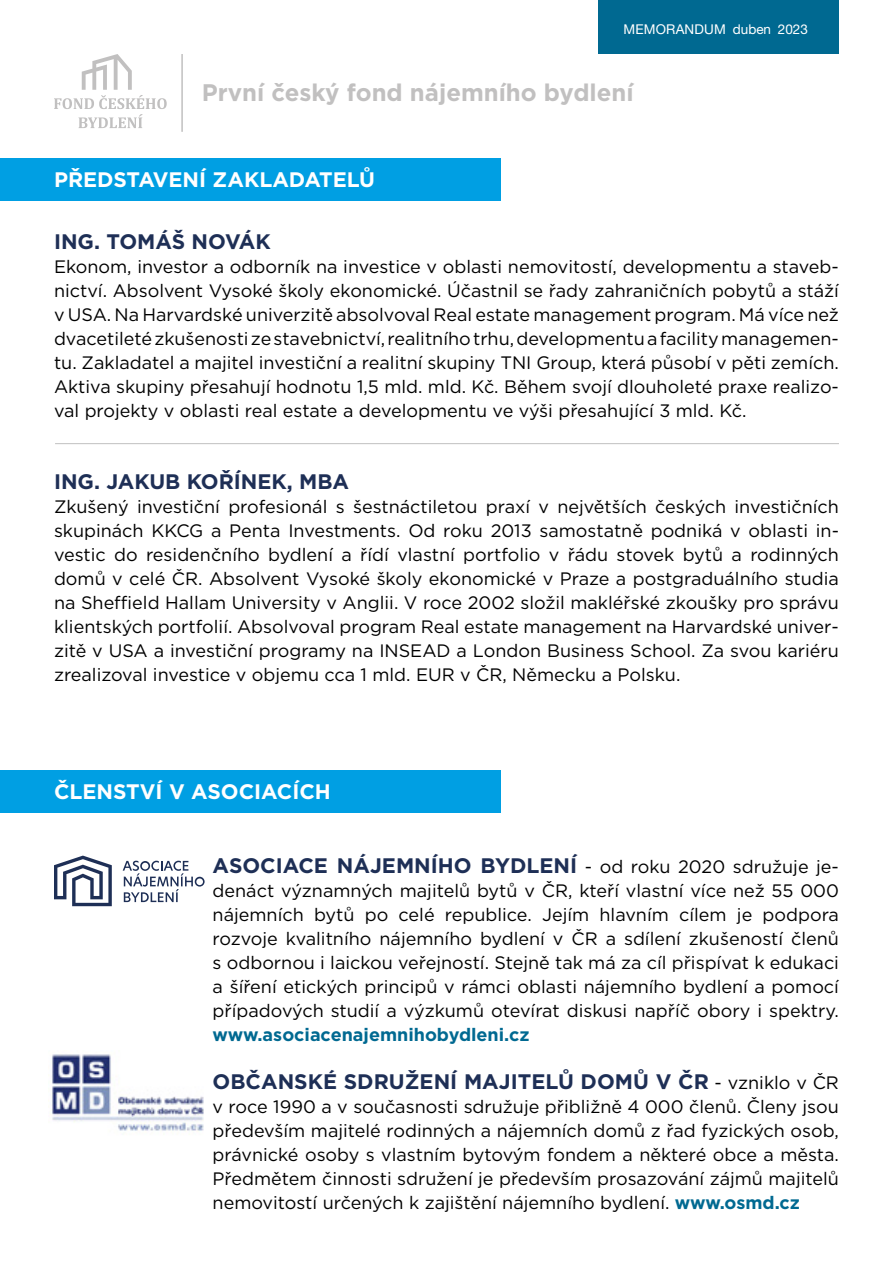
<style>
.page{position:relative;width:893px;height:1263px;background:#fff}
.page>*{position:absolute;margin:0;border:0;box-sizing:border-box;transform-origin:0 0}
.t1{font:700 24px "Gotham";color:#c1c0c0}
.t2{font:700 21px "Gotham";color:#1e2f56}
.t3{font:700 21px "Gotham";color:#fff}
.t4{font:18px/24px "Gotham";color:#000;text-align:justify}
.t5{font:700 18px "Gotham";color:#006991}
.t6{font:13.5px "Helvetica Neue CE";letter-spacing:.015em;color:#fff}
.s1{font-weight:700;font-size:21px;color:#1e2f56}
.s2{font-weight:700;color:#006991}
</style>
<div class="page">
<svg style="left:54px;top:54px;width:113px;height:74px"></svg>
<hr style="left:181px;top:54px;width:2px;height:78px;background:#c1c0c0">
<div style="left:598px;top:0;width:241px;height:54px;background:#006991"></div>
<div style="left:0;top:770px;width:500px;height:43px;background:#009fe3"></div>
<div style="left:0;top:158px;width:500px;height:43px;background:#009fe3"></div>
<hr style="left:55px;top:443px;width:784px;height:1px;background:#c1c0c0">
<svg style="left:123px;top:861px;width:82px;height:41px"></svg>
<svg style="left:54px;top:855px;width:58px;height:51px"></svg>
<img style="left:52px;top:1054px;width:152px;height:81px">
<p class="t6" style="left:623px;top:21px;width:186px">MEMORANDUM DUBEN 2023</p>
<h1 class="t1" style="left:202px;top:76px;width:433px">PRVNÍ ČESKÝ FOND NÁJEMNÍHO BYDLENÍ</h1>
<p class="t3" style="left:54px;top:165px;width:59px">PŘEDSTAV</p>
<p class="t3" style="left:169px;top:165px;width:120px">EN Í ZAKLADAT</p>
<p class="t3" style="left:333px;top:165px;width:44px">ELŮ</p>
<p class="t2" style="left:54px;top:228px;width:218px">ING. TOMÁŠ NOVÁK</p>
<p class="t4" style="left:54px;top:254px;width:787px">Ekonom, investor a odborník na investice v oblasti nemovitostí, developmentu a staveb&shy;nictví. Absolvent Vysoké školy ekonomické. Účastnil se řady zahraničních pobytů a stáží v USA</p>
<p class="t4" style="left:54px;top:302px;width:786px;text-indent:53px">. Na Harvardské univerzitě absolvoval Real estate management program. Má více než dvacetileté zkušenosti ze stavebnictví, realitního trhu, developmentu a facility managemen&shy;tu. Zakladatel a majitel investiční a realitní skupiny TN I Group, která působí v pěti zemích.<br>Aktiva skupiny přesahují hodnotu 1,5 mld. mld. Kč. Během svojí dlouholeté praxe realizo&shy;val projekty v oblasti real estate a developmentu ve výši přesahující 3 mld. Kč.</p>
<p class="t2" style="left:54px;top:468px;width:297px">ING. JAKUB KOŘÍN EK, MBA</p>
<p class="t4" style="left:54px;top:494px;width:786px">Zkušený investiční profesionál s šestnáctiletou praxí v největších českých investičních skupinách KKCG a Penta Investments. Od roku 2013 samostatně podniká v oblasti in&shy;vestic do residenčního bydlení a řídí vlastní portfolio v řádu stovek bytů a rodinných domů v celé ČR. Absolvent Vysoké školy ekonomické v Praze a postgraduálního studia na Sheffield Hallam U niversity v Anglii. V roce 2002 složil makléřské zkoušky pro správu klientských portfolií. Absolvoval program Real estate management na Harvardské univer&shy;zitě v USA</p>
<p class="t4" style="left:154px;top:638px;width:245px">a investiční programy na INSEAD</p>
<p class="t4" style="left:457px;top:638px;width:384px">a London Business School. Za svou kariéru</p>
<p class="t4" style="left:54px;top:662px;width:376px">zrealizoval investice v objemu cca 1 mld. EUR</p>
<p class="t4" style="left:460px;top:662px;width:222px">v ČR, Německu a Polsku.</p>
<p class="t3" style="left:54px;top:777px;width:58px">ČLENSTV</p>
<p class="t3" style="left:156px;top:777px;width:51px">Í V ASOCIAC</p>
<p class="t3" style="left:292px;top:777px;width:23px">ÍCH</p>
<p class="t2" style="left:213px;top:851px;width:32px">ASOCIAC</p>
<p class="t2" style="left:314px;top:851px;width:141px">E NÁJEMN ÍHO</p>
<p class="t2" style="left:480px;top:851px;width:16px">BYD</p>
<p class="t4" style="left:213px;top:854px;width:628px;text-indent:314px"><span class="s1">LEN Í</span> - od roku 2020 sdružuje je&shy;denáct významných majitelů bytů v ČR, kteří vlastní více než 55 000 nájemních bytů po celé republice. Jejím hlavním cílem je podpora rozvoje kvalitního nájemního bydlení v ČR a sdílení zkušeností členů s odbornou i laickou veřejností. Stejně tak má za cíl přispívat k edukaci a šíření etických principů v rámci oblasti nájemního bydlení a pomocí případových studií a výzkumů otevírat diskusi napříč obory i spektry.</p>
<p class="t5" style="left:213px;top:1022px;width:318px">WWW.ASOCIACENAJEMNIHOBYDLENI.CZ</p>
<p class="t2" style="left:213px;top:1067px;width:34px">OBČANS</p>
<p class="t2" style="left:308px;top:1067px;width:52px">KÉ SDRU</p>
<p class="t2" style="left:405px;top:1067px;width:194px">ŽEN Í MAJITELŮ DOM</p>
<p class="t4" style="left:213px;top:1070px;width:628px;text-align:left;text-indent:420px"><span class="s1">Ů V ČR</span> - vzniklo v ČR v roce 1990 a v současnosti sdružuje přibližně 4 000 členů. Členy jsou především majitelé rodinných a nájemních domů z řad fyzických osob, právnické osoby s vlastním bytovým fondem a některé obce a města.<br>Předmětem činnosti sdružení je především prosazování zájmů majitelů nemovitostí určených k zajištění nájemního bydlení. <span class="s2">WWW.OSMD.CZ</span></p>
</div>
